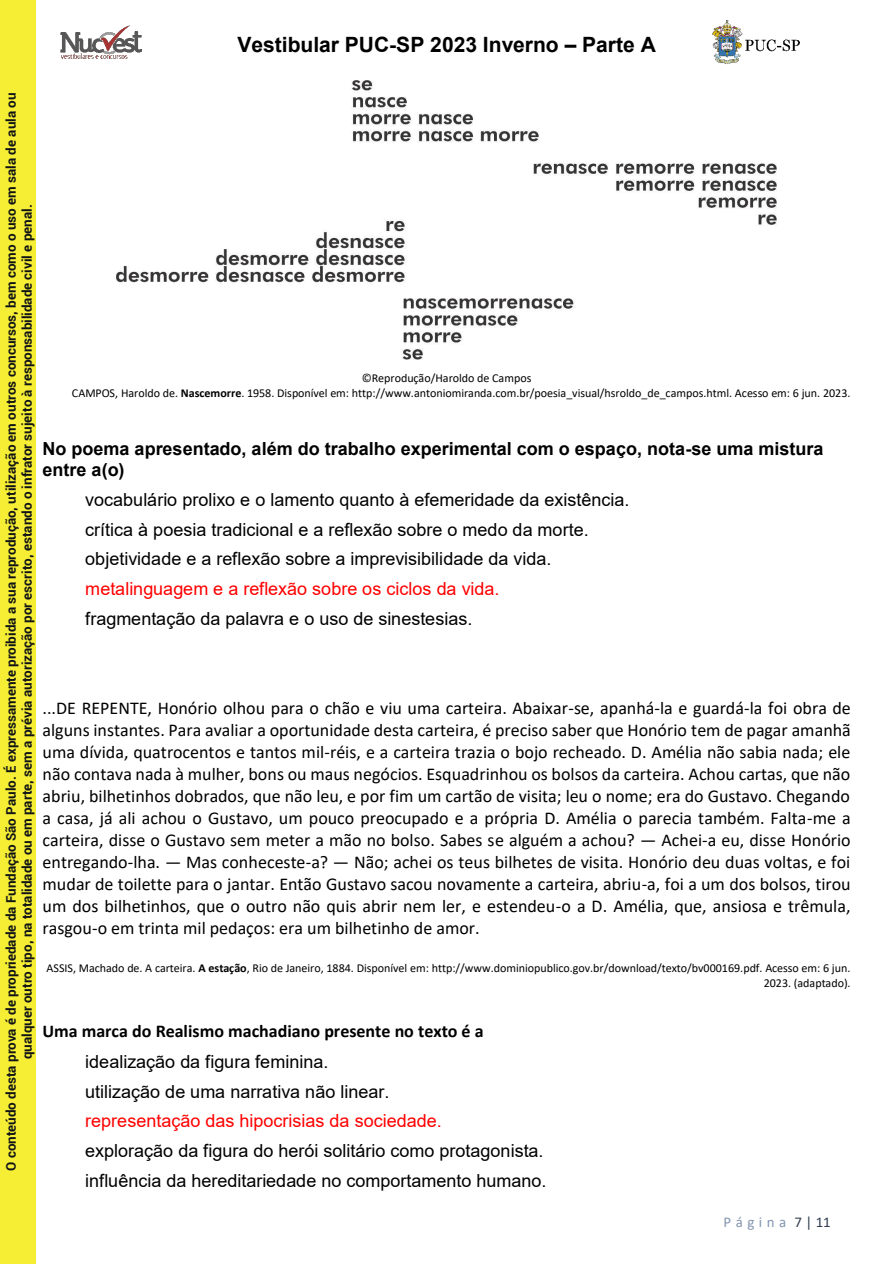
<style>
.page{position:relative;width:893px;height:1264px;background:#fff}
.page>*{position:absolute;margin:0;border:0;box-sizing:border-box;transform-origin:0 0}
.t1{font:700 21px "Arial";color:#000}
.t2{font:18px/21.9px "Calibri";color:#000;text-align:justify}
.t3{font:18px/29.7px "Arial";color:#000}
.t4{font:700 18px/20.7px "Arial";color:#000}
.t5{font:18px "Arial";color:#f00}
.t6{font:700 18px "Calibri";color:#000}
.t7{font:15px "Calibri";letter-spacing:.3em;color:#8496b0}
.t8{font:700 13.35px/16px "Roboto";color:#111416;text-align:center}
.t9{font:12px/14.7px "Calibri";letter-spacing:-.005em;color:#000}
.s1{font-weight:700}
.s2{color:#323e4f}
</style>
<div class="page">
<img style="left:60px;top:25px;width:82px;height:34px">
<img style="left:712px;top:20px;width:88px;height:44px">
<img style="left:116px;top:80px;width:660px;height:279px">
<div style="left:0;top:0;width:36px;height:1263px;background:#f6ee34"></div>
<p class="t1" style="left:237px;top:29px;width:420px">Vestibular PUC-SP 2023 Inverno – Parte A</p>
<p class="t8" style="left:3px;top:1170px;width:1079px;rotate:-90deg">O conteúdo desta prova é de propriedade da Fundação São Paulo. É expressamente proibida a sua reprodução, utilização em outros concursos, bem como o uso em sala de aula ou qualquer outro tipo, na totalidade ou em parte, sem a prévia autorização por escrito, estando o infrator sujeito à responsabilidade civil e penal.</p>
<p class="t9" style="left:72px;top:371px;width:780px;text-indent:290px">©Reprodução/Haroldo de Campos<br>CAMPOS, Haroldo de. <span class="s1">Nascemorre</span>. 1958. Disponível em: http://www.antoniomiranda.com.br/poesia_visual/hsroldo_de_campos.html. Acesso em: 6 jun. 2023.</p>
<p class="t4" style="left:42px;top:439px;width:782px">No poema apresentado, além do trabalho experimental com o espaço, nota-se uma mistura entre a(o)</p>
<p class="t3" style="left:85px;top:484px;width:545px">vocabulário prolixo e o lamento quanto à efemeridade da existência. crítica à poesia tradicional e a reflexão sobre o medo da morte. objetividade e a reflexão sobre a imprevisibilidade da vida.</p>
<p class="t5" style="left:85px;top:576px;width:416px">metalinguagem e a reflexão sobre os ciclos da vida.</p>
<p class="t3" style="left:85px;top:603px;width:388px">fragmentação da palavra e o uso de sinestesias.</p>
<p class="t2" style="left:42px;top:698px;width:809px">...DE REPENTE, Honório olhou para o chão e viu uma carteira. Abaixar-se, apanhá-la e guardá-la foi obra de alguns instantes. Para avaliar a oportunidade desta carteira, é preciso saber que Honório tem de pagar amanhã uma dívida, quatrocentos e tantos mil-réis, e a carteira trazia o bojo recheado. D. Amélia não sabia nada; ele não contava nada à mulher, bons ou maus negócios. Esquadrinhou os bolsos da carteira. Achou cartas, que não abriu, bilhetinhos dobrados, que não leu, e por fim um cartão de visita; leu o nome; era do Gustavo. Chegando a casa, já ali achou o Gustavo, um pouco preocupado e a própria D. Amélia o parecia também. Falta-me a carteira, disse o Gustavo sem meter a mão no bolso. Sabes se alguém a achou? — Achei-a eu, disse Honório entregando-lha. — Mas conheceste-a? — Não; achei os teus bilhetes de visita. Honório deu duas voltas, e foi mudar de toilette para o jantar. Então Gustavo sacou novamente a carteira, abriu-a, foi a um dos bolsos, tirou um dos bilhetinhos, que o outro não quis abrir nem ler, e estendeu-o a D. Amélia, que, ansiosa e trêmula, rasgou-o em trinta mil pedaços: era um bilhetinho de amor.</p>
<p class="t9" style="left:46px;top:961px;width:805px;text-align:right">ASSIS, Machado de. A carteira. <span class="s1">A estação</span>, Rio de Janeiro, 1884. Disponível em: http://www.dominiopublico.gov.br/download/texto/bv000169.pdf. Acesso em: 6 jun.<br>2023. (adaptado).</p>
<p class="t6" style="left:42px;top:1018px;width:442px">Uma marca do Realismo machadiano presente no texto é a</p>
<p class="t3" style="left:85px;top:1046px;width:306px">idealização da figura feminina. utilização de uma narrativa não linear.</p>
<p class="t5" style="left:85px;top:1108px;width:358px">representação das hipocrisias da sociedade.</p>
<p class="t3" style="left:85px;top:1135px;width:463px">exploração da figura do herói solitário como protagonista. influência da hereditariedade no comportamento humano.</p>
<p class="t7" style="left:723px;top:1211px;width:109px">Página <span class="s2">7| 11</span></p>
</div>
